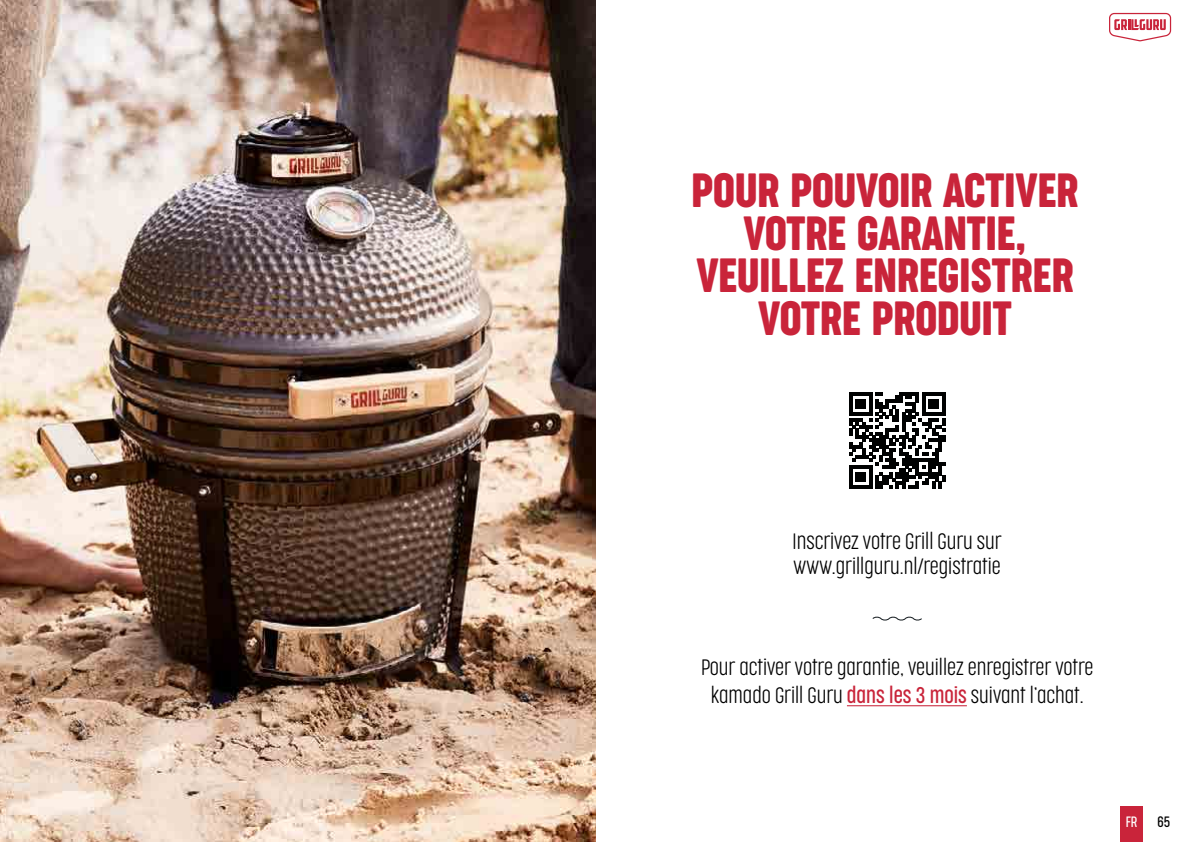
<style>
.page{position:relative;width:1191px;height:842px;background:#fff}
.page>*{position:absolute;margin:0;border:0;box-sizing:border-box;transform-origin:0 0}
.t1{font:45.2px/42.4px "Cocogoose Compressed";color:#c9243a;text-align:center}
.t2{font:200 21px/28px "Cocogoose Compressed";color:#000;text-align:center}
.t3{font:300 14px "Cocogoose Compressed";color:#fff}
.t4{font:300 14px "Cocogoose Compressed";color:#000}
.s1{font-weight:300;color:#c9243a}
</style>
<div class="page">
<div style="left:1120px;top:806px;width:22px;height:36px;background:#c9243a"></div>
<svg style="left:849px;top:392px;width:96px;height:96px"></svg>
<hr style="left:847px;top:705px;width:120px;height:1px;background:#c9243a">
<svg style="left:1109px;top:12px;width:62px;height:30px"></svg>
<svg style="left:872px;top:616px;width:50px;height:5px"></svg>
<img style="left:0;top:0;width:595px;height:842px">
<h1 class="t1" style="left:691px;top:170px;width:388px">POUR POUVOIR ACTIVER<br>VOTRE GARANTIE,<br>VEUILLEZ ENREGISTRER<br>VOTRE PRODUIT</h1>
<p class="t2" style="left:792px;top:529px;width:211px;line-height:25px;text-align:left">Inscrivez votre Grill Guru sur www.grillguru.nl/registratie</p>
<p class="t2" style="left:701px;top:653px;width:394px">Pour activer votre garantie, veuillez enregistrer votre kamado Grill Guru <span class="s1">dans les 3 mois</span> suivant l’achat.</p>
<p class="t3" style="left:1125px;top:812px;width:13px">FR</p>
<p class="t4" style="left:1157px;top:812px;width:14px">65</p>
</div>
